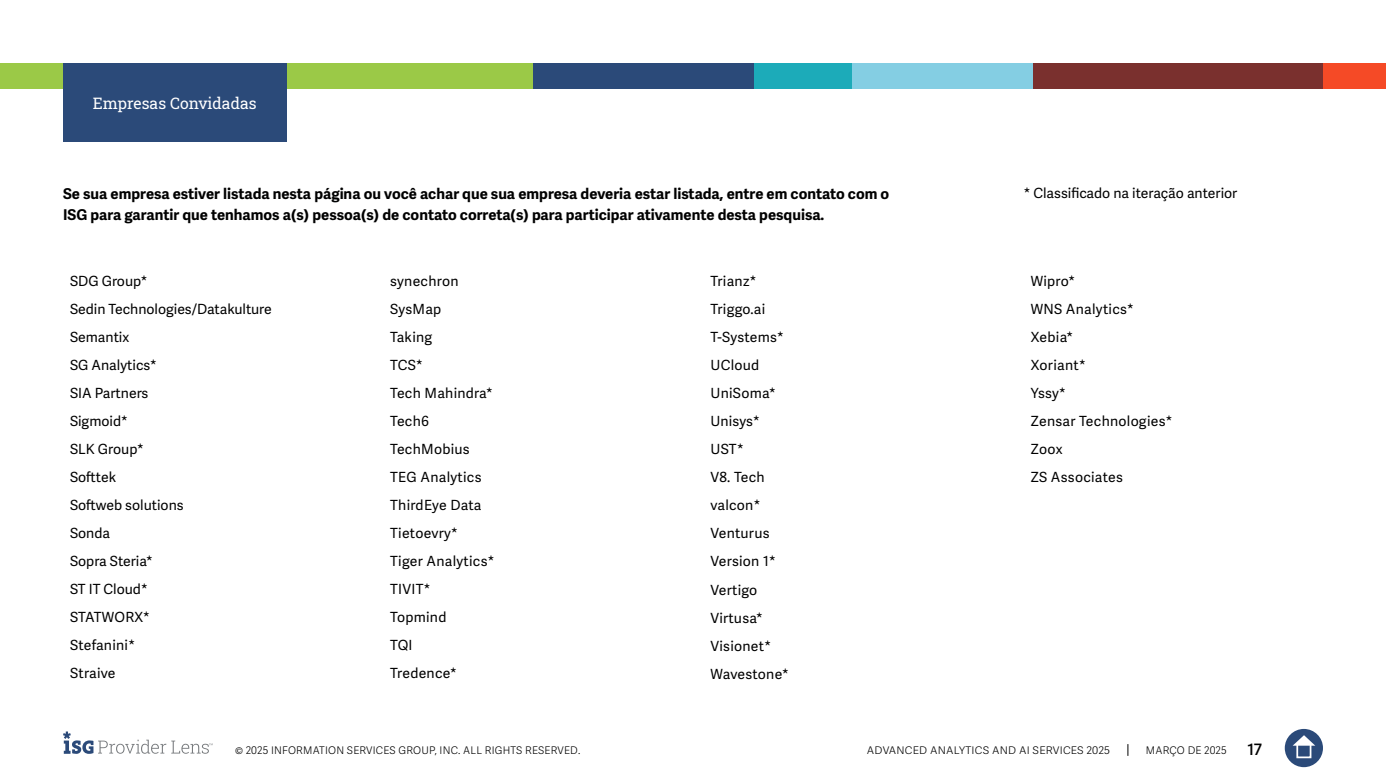
<style>
.page{position:relative;width:1386px;height:780px;background:#fff}
.page>*{position:absolute;margin:0;border:0;box-sizing:border-box;transform-origin:0 0}
.t1{font:15.75px "Roboto Slab ISG P Regular";color:#fff}
.t2{font:600 15.75px "Adelle Sans";color:#000}
.t3{font:700 14.88px/21px "Adelle Sans";color:#000101}
.t4{font:14px/28px "Adelle Sans";letter-spacing:.02em;color:#000}
.t5{font:14px/28px "Adelle Sans";color:#000}
.t6{font:14px "Adelle Sans";color:#000101}
.t7{font:300 10.5px "Adelle Sans";letter-spacing:.02em;color:#000}
.t8{font:300 10.5px "Adelle Sans";letter-spacing:.02em;color:#000;scale:1.05 1}
</style>
<div class="page">
<svg style="left:1127px;top:744px;width:1px;height:12px"></svg>
<div style="left:1285px;top:729px;width:38px;height:38px;background:#2b4a79;border-radius:50%"></div>
<svg style="left:1293px;top:735px;width:22px;height:10px"></svg>
<div style="left:1296px;top:743px;width:15px;height:15px;border:2px solid #fff"></div>
<svg style="left:63px;top:731px;width:150px;height:23px"></svg>
<div style="left:0;top:63px;width:533px;height:25px;background:#9bc947"></div>
<div style="left:533px;top:63px;width:223px;height:25px;background:#2b4a79"></div>
<div style="left:850px;top:63px;width:184px;height:25px;background:#84cee3"></div>
<div style="left:1323px;top:63px;width:63px;height:25px;background:#f54a26"></div>
<div style="left:1033px;top:63px;width:290px;height:25px;background:#7a302e"></div>
<div style="left:754px;top:63px;width:98px;height:25px;background:#1cabb9"></div>
<div style="left:63px;top:63px;width:224px;height:79px;background:#2b4a79"></div>
<p class="t1" style="left:93px;top:92px;width:165px">Empresas Convidadas</p>
<p class="t3" style="left:63px;top:183px;width:828px">Se sua empresa estiver listada nesta página ou você achar que sua empresa deveria estar listada, entre em contato com o<br>ISG para garantir que tenhamos a(s) pessoa(s) de contato correta(s) para participar ativamente desta pesquisa.</p>
<p class="t6" style="left:1024px;top:185px;width:215px">* Classificado na iteração anterior</p>
<p class="t5" style="left:70px;top:267px;width:203px">SDG Group*<br>Sedin Technologies/Datakulture<br>Semantix<br>SG Analytics*<br>SIA Partners<br>Sigmoid*<br>SLK Group*<br>Softtek<br>Softweb solutions<br>Sonda<br>Sopra Steria*<br>ST IT Cloud*<br>STATWORX*<br>Stefanini*<br>Straive</p>
<p class="t4" style="left:390px;top:267px;width:106px">synechron<br>SysMap<br>Taking<br>TCS*<br>Tech Mahindra*<br>Tech6<br>TechMobius<br>TEG Analytics<br>ThirdEye Data<br>Tietoevry*<br>Tiger Analytics*<br>TIVIT*<br>Topmind<br>TQI<br>Tredence*</p>
<p class="t4" style="left:710px;top:268px;width:80px">Trianz*<br>Triggo.ai<br>T-Systems*<br>UCloud<br>UniSoma*<br>Unisys*<br>UST*<br>V8. Tech valcon*<br>Venturus<br>Version 1*<br>Vertigo<br>Virtusa*<br>Visionet*<br>Wavestone*</p>
<p class="t4" style="left:1031px;top:267px;width:143px">Wipro*<br>WNS Analytics*<br>Xebia*<br>Xoriant*<br>Yssy*<br>Zensar Technologies*<br>Zoox<br>ZS Associates</p>
<p class="t7" style="left:235px;top:744px;width:347px">© 2025 INFORMATION SERVICES GROUP, INC. ALL RIGHTS RESERVED.</p>
<p class="t8" style="left:867px;top:744px;width:233px">ADVANCED ANALYTICS AND AI SERVICES 2025</p>
<p class="t7" style="left:1146px;top:744px;width:82px">MARÇO DE 2025</p>
<p class="t2" style="left:1247px;top:740px;width:16px">17</p>
</div>
